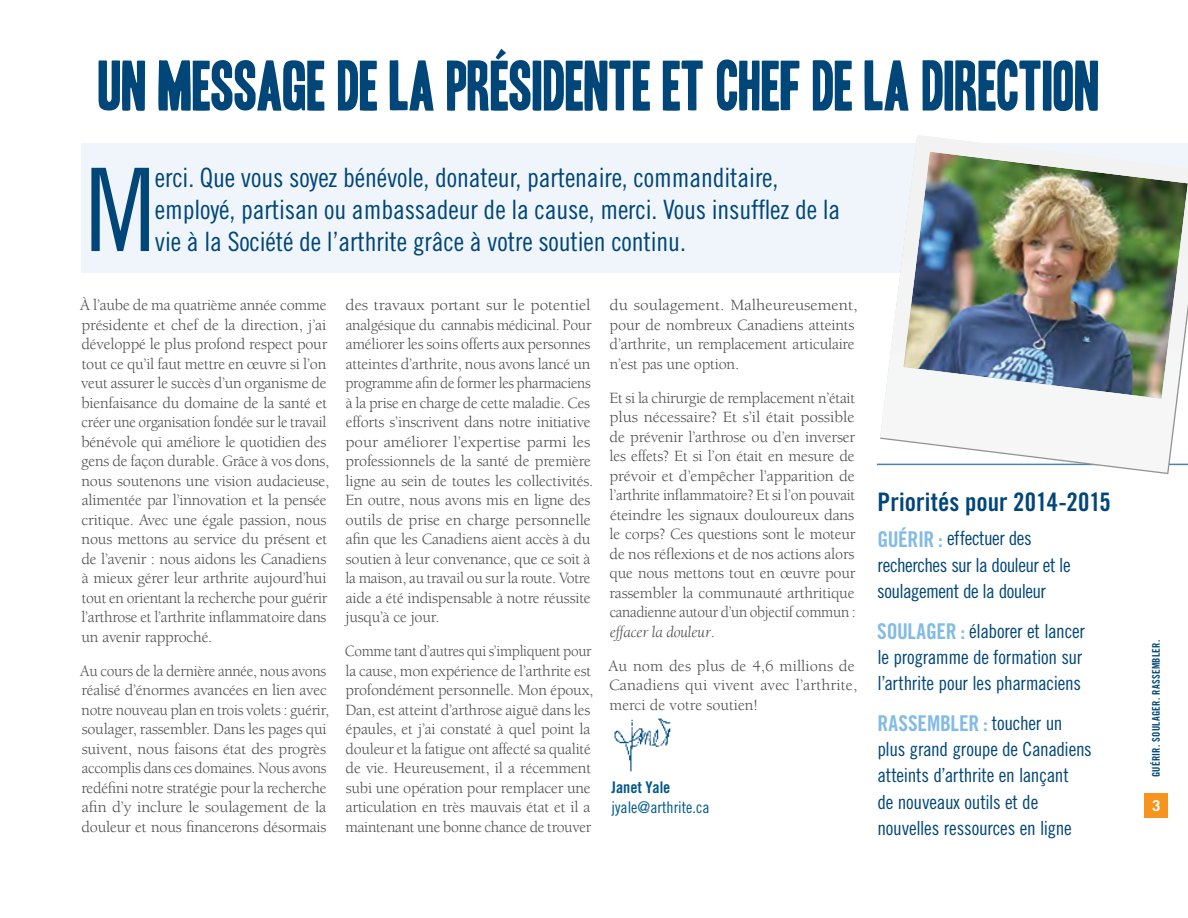
<style>
.page{position:relative;width:1188px;height:918px;background:#fff}
.page>*{position:absolute;margin:0;border:0;box-sizing:border-box;transform-origin:0 0}
.t1{font:115.35px "Trade Gothic Cond Eighteen";color:#004678}
.t2{font:61.35px "Headline One HPLHS";letter-spacing:-.005em;color:#004678}
.t3{font:26.7px/32px "Trade Gothic Cond Eighteen";letter-spacing:-.005em;color:#004678}
.t4{font:25.5px "Trade Gothic Bold Cond Twenty";color:#004678}
.t5{font:21.75px "Trade Gothic Bold Cond Twenty";letter-spacing:-.01em;color:#82bbe6}
.t6{font:19.5px/26.2px "Trade Gothic Cond Eighteen";letter-spacing:-.015em;color:#004678}
.t7{font:16.2px/19.5px "Berkeley";letter-spacing:-.015em;color:#4d4d4f}
.t8{font:16.2px/19.5px "Berkeley";letter-spacing:-.015em;color:#4d4d4f;scale:1.06 1}
.t9{font:16.2px/19.5px "Berkeley";letter-spacing:-.015em;color:#4d4d4f;scale:.95 1}
.t10{font:16.2px/19.5px "Berkeley";letter-spacing:-.015em;color:#4d4d4f;scale:1.07 1}
.t11{font:16.2px/19.5px "Berkeley";letter-spacing:.005em;color:#4d4d4f}
.t12{font:16.2px "Trade Gothic Cond Eighteen";color:#005787}
.t13{font:16.2px "Trade Gothic Bold Cond Twenty";color:#005787}
.t14{font:700 15px "Trade Gothic";color:#fff}
.t15{font:10.5px "Trade Gothic LT Std Bd Cn 20";letter-spacing:.03em;color:#004678}
.s1{font-style:italic}
.s2{font-family:"Trade Gothic Bold Cond Twenty";font-size:21.75px;color:#82bbe6}
.s3{font-family:"Trade Gothic Cond Eighteen";font-size:19.5px;color:#004678}
</style>
<div class="page">
<hr style="left:877px;top:464px;width:311px;height:1px;background:#4985ab">
<div style="left:81px;top:143px;width:1107px;height:130px;background:#eff5fb"></div>
<img style="left:880px;top:135px;width:308px;height:338px">
<img style="left:614px;top:718px;width:57px;height:54px">
<svg style="left:496px;top:49px;width:10px;height:11px"></svg>
<div style="left:1144px;top:793px;width:24px;height:24px;background:#f7941e"></div>
<h2 class="t2" style="left:98px;top:56px;width:1003px">UN MESSAGE DE LA PRESIDENTE ET CHEF DE LA DIRECTION</h2>
<h1 class="t1" style="left:85px;top:141px;width:72px">M</h1>
<h3 class="t3" style="left:155px;top:161px;width:687px">erci. Que vous soyez bénévole, donateur, partenaire, commanditaire, employé, partisan ou ambassadeur de la cause, merci. Vous insufflez de la vie à la Société de l’arthrite grâce à votre soutien continu.</h3>
<p class="t7" style="left:80px;top:296px;width:251px">À l’aube de ma quatrième année comme présidente et chef de la direction, j’ai développé le plus profond respect pour tout ce qu’il faut mettre en œuvre si l’on veut assurer le succès d’un organisme de bienfaisance du domaine de la santé et créer une organisation fondée sur le travail bénévole qui améliore le quotidien des gens de façon durable. Grâce à vos dons, nous soutenons une vision audacieuse, alimentée par l’innovation et la pensée critique. Avec une égale passion, nous nous mettons au service du présent et de l’avenir : nous aidons les Canadiens à mieux gérer leur arthrite aujourd’hui tout en orientant la recherche pour guérir l’arthrose et l’arthrite inflammatoire dans un avenir rapproché.</p>
<p class="t7" style="left:80px;top:661px;width:250px">Au cours de la dernière année, nous avons réalisé d’énormes avancées en lien avec notre nouveau plan en trois volets : guérir, soulager, rassembler. Dans les pages qui suivent, nous faisons état des progrès accomplis dans ces domaines. Nous avons redéfini notre stratégie pour la recherche afin d’y inclure le soulagement de la douleur et nous financerons désormais</p>
<p class="t8" style="left:345px;top:296px;width:236px">des travaux portant sur le potentiel analgésique du cannabis médicinal. Pour améliorer les soins offerts aux personnes atteintes d’arthrite, nous avons lancé un programme afin de former les pharmaciens à la prise en charge de cette maladie. Ces efforts s’inscrivent dans notre initiative pour améliorer l’expertise parmi les professionnels de la santé de première ligne au sein de toutes les collectivités.<br>En outre, nous avons mis en ligne des outils de prise en charge personnelle afin que les Canadiens aient accès à du soutien à leur convenance, que ce soit à la maison, au travail ou sur la route. Votre aide a été indispensable à notre réussite jusqu’à ce jour.</p>
<p class="t9" style="left:345px;top:642px;width:263px">Comme tant d’autres qui s’impliquent pour la cause, mon expérience de l’arthrite est profondément personnelle. Mon époux, Dan, est atteint d’arthrose aiguë dans les épaules, et j’ai constaté à quel point la douleur et la fatigue ont affecté sa qualité de vie. Heureusement, il a récemment subi une opération pour remplacer une articulation en très mauvais état et il a maintenant une bonne chance de trouver</p>
<p class="t10" style="left:610px;top:296px;width:233px">du soulagement. Malheureusement, pour de nombreux Canadiens atteints d’arthrite, un remplacement articulaire n’est pas une option.</p>
<p class="t7" style="left:609px;top:388px;width:248px;text-align:justify">Et si la chirurgie de remplacement n’était plus nécessaire? Et s’il était possible de prévenir l’arthrose ou d’en inverser les effets? Et si l’on était en mesure de prévoir et d’empêcher l’apparition de l’arthrite inflammatoire? Et si l’on pouvait éteindre les signaux douloureux dans le corps? Ces questions sont le moteur de nos réflexions et de nos actions alors que nous mettons tout en œuvre pour rassembler la communauté arthritique canadienne autour d’un objectif commun : <span class="s1">effacer la douleur</span>.</p>
<p class="t11" style="left:608px;top:656px;width:251px">Au nom des plus de 4,6 millions de<br>Canadiens qui vivent avec l’arthrite, merci de votre soutien!</p>
<p class="t13" style="left:612px;top:778px;width:60px">Janet Yale</p>
<p class="t12" style="left:612px;top:797px;width:99px">jyale@arthrite.ca</p>
<h3 class="t4" style="left:877px;top:487px;width:235px">Priorités pour 2014-2015</h3>
<p class="t6" style="left:877px;top:525px;width:195px"><span class="s2">GUÉRIR :</span> effectuer des recherches sur la douleur et le soulagement de la douleur</p>
<p class="t6" style="left:877px;top:617px;width:209px"><span class="s2">SOULAGER :</span> élaborer et lancer le programme de formation sur l’arthrite pour les pharmaciens</p>
<h3 class="t5" style="left:877px;top:710px;width:187px">RASSEMBLER : <span class="s3">toucher un</span></h3>
<p class="t6" style="left:877px;top:736px;width:216px">plus grand groupe de Canadiens atteints d’arthrite en lançant<br>de nouveaux outils et de nouvelles ressources en ligne</p>
<p class="t15" style="left:1150px;top:777px;width:139px;rotate:-90deg">GUÉRIR. SOULAGER. RASSEMBLER.</p>
<p class="t14" style="left:1152px;top:796px;width:10px">3</p>
</div>
